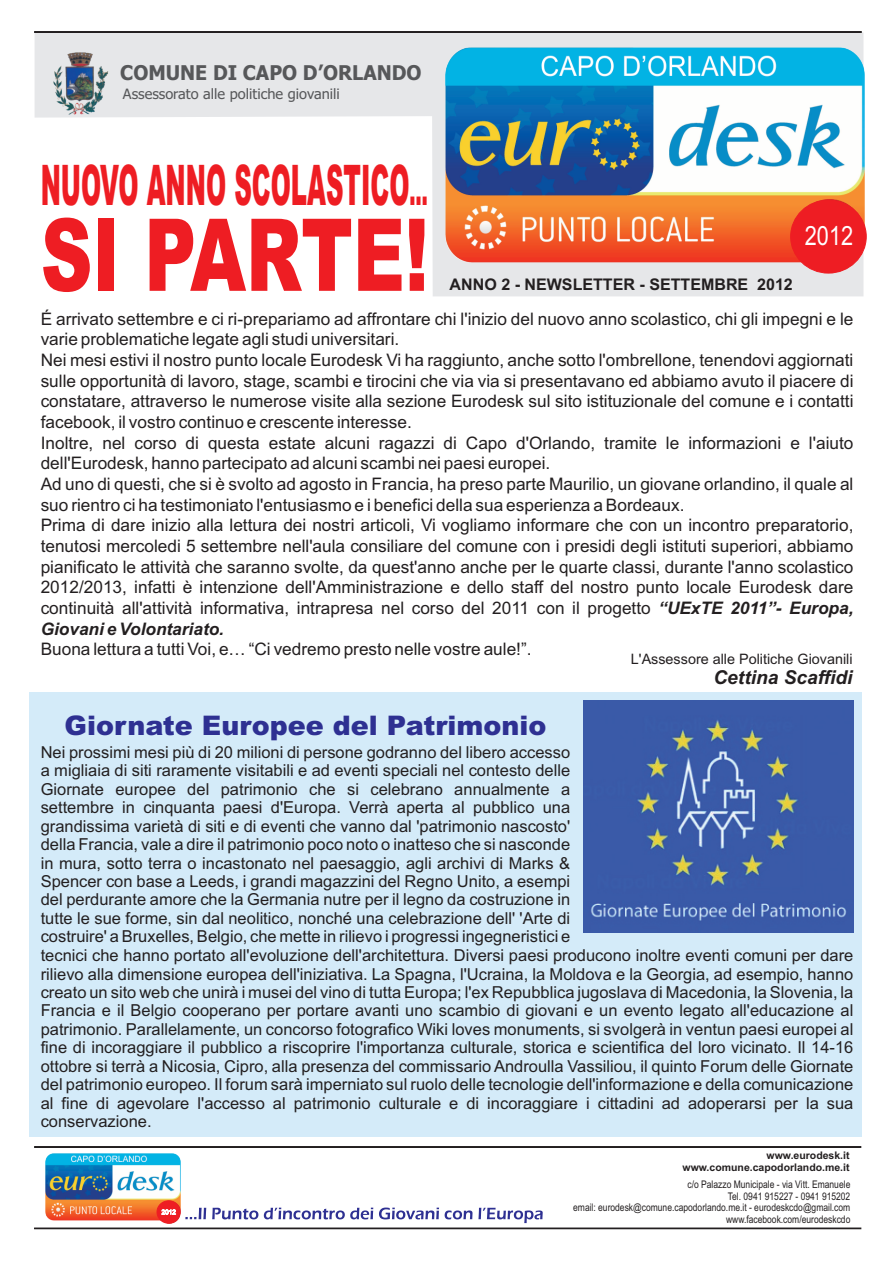
<style>
.page{position:relative;width:893px;height:1263px;background:#fff}
.page>*{position:absolute;margin:0;border:0;box-sizing:border-box;transform-origin:0 0}
.t1{font:900 100.65px "Arial";color:#ee1d23;scale:.71 1}
.t2{font:900 56.1px "Arial";color:#ee1d23;scale:.43 1}
.t3{font:900 27px "Arial";color:#2e3092}
.t4{font:26.55px "Arial Narrow";color:#fff}
.t5{font:700 20.4px "Tahoma";color:#57585a;scale:.96 1}
.t6{font:italic 700 19.2px "Arial";color:#231f20}
.t7{font:17.25px/20.7px "Arial";color:#231f20}
.t8{font:16.5px/18.5px "Arial";color:#231f20}
.t9{font:700 16.05px "Arial";color:#231f20}
.t10{font:14.4px "Arial";color:#231f20}
.t11{font:14.25px "Tahoma";color:#57585a}
.t12{font:10.5px/11.7px "Arial";color:#231f20;text-align:right;scale:.81 1}
.t13{font:700 10.5px/11.7px "Arial";color:#231f20;text-align:right}
.s1{font-size:42.45px}
.s2{font-weight:700;font-style:italic}
</style>
<div class="page">
<div style="left:30px;top:692px;width:832px;height:445px;background:#d4ebf9"></div>
<svg style="left:35px;top:32px;width:828px;height:264px"></svg>
<img style="left:54px;top:53px;width:55px;height:61px">
<div style="left:34px;top:31px;width:828px;height:2px;border:1px solid #231f20"></div>
<img style="left:445px;top:48px;width:419px;height:225px">
<div style="left:790px;top:200px;width:77px;height:73px;background:#ee1d23;border:1px solid #ee1d23;border-radius:50%"></div>
<div style="left:34px;top:1227px;width:827px;height:2px;border:1px solid #231f20"></div>
<div style="left:34px;top:1146px;width:827px;height:2px;border:1px solid #231f20"></div>
<img style="left:45px;top:1154px;width:135px;height:69px">
<svg style="left:185px;top:1207px;width:188px;height:12px"></svg>
<svg style="left:379px;top:1207px;width:164px;height:16px"></svg>
<div style="left:157px;top:1200px;width:23px;height:23px;background:#ee1d23;border:1px solid #ee1d23;border-radius:50%"></div>
<svg style="left:161px;top:1209px;width:15px;height:6px"></svg>
<img style="left:584px;top:701px;width:269px;height:232px">
<p class="t5" style="left:120px;top:65px;width:315px">COMUNE DI CAPO D’ORLANDO</p>
<p class="t11" style="left:123px;top:88px;width:218px">Assessorato alle politiche giovanili</p>
<h2 class="t2" style="left:41px;top:165px;width:902px">NUOVO ANNO SCOLASTICO<span class="s1">…</span></h2>
<h1 class="t1" style="left:41px;top:219px;width:548px">SI PARTE!</h1>
<p class="t7" style="left:41px;top:310px;width:814px">É arrivato settembre e ci ri-prepariamo ad affrontare chi l'inizio del nuovo anno scolastico, chi gli impegni e le varie problematiche legate agli studi universitari.<br>Nei mesi estivi il nostro punto locale Eurodesk Vi ha raggiunto, anche sotto l'ombrellone, tenendovi aggiornati sulle opportunità di lavoro, stage, scambi e tirocini che via via si presentavano ed abbiamo avuto il piacere di constatare, attraverso le numerose visite alla sezione Eurodesk sul sito istituzionale del comune e i contatti facebook, il vostro continuo e crescente interesse.<br>Inoltre, nel corso di questa estate alcuni ragazzi di Capo d'Orlando, tramite le informazioni e l'aiuto dell'Eurodesk, hanno partecipato ad alcuni scambi nei paesi europei.<br>Ad uno di questi, che si è svolto ad agosto in Francia, ha preso parte Maurilio, un giovane orlandino, il quale al suo rientro ci ha testimoniato l'entusiasmo e i benefici della sua esperienza a Bordeaux.<br>Prima di dare inizio alla lettura dei nostri articoli, Vi vogliamo informare che con un incontro preparatorio, tenutosi mercoledi 5 settembre nell'aula consiliare del comune con i presidi degli istituti superiori, abbiamo pianificato le attività che saranno svolte, da quest'anno anche per le quarte classi, durante l'anno scolastico 2012/2013, infatti è intenzione dell'Amministrazione e dello staff del nostro punto locale Eurodesk dare continuità all'attività informativa, intrapresa nel corso del 2011 con il progetto <span class="s2">“UExTE 2011”- Europa, Giovani e Volontariato.</span></p>
<p class="t7" style="left:41px;top:640px;width:492px">Buona lettura a tutti Voi, e… “Ci vedremo presto nelle vostre aule!”.</p>
<h3 class="t4" style="left:805px;top:225px;width:50px">2012</h3>
<p class="t9" style="left:450px;top:278px;width:345px">ANNO 2 - NEWSLETTER - SETTEMBRE 2012</p>
<p class="t10" style="left:631px;top:653px;width:223px">L'Assessore alle Politiche Giovanili</p>
<p class="t6" style="left:713px;top:670px;width:141px">Cettina Scaffidi</p>
<h3 class="t3" style="left:65px;top:715px;width:483px">Giornate Europee del Patrimonio</h3>
<p class="t8" style="left:41px;top:744px;width:814px">Nei prossimi mesi più di 20 milioni di persone godranno del libero accesso<br>a migliaia di siti raramente visitabili e ad eventi speciali nel contesto delle<br>Giornate europee del patrimonio che si celebrano annualmente a<br>settembre in cinquanta paesi d'Europa. Verrà aperta al pubblico una<br>grandissima varietà di siti e di eventi che vanno dal 'patrimonio nascosto'<br>della Francia, vale a dire il patrimonio poco noto o inatteso che si nasconde<br>in mura, sotto terra o incastonato nel paesaggio, agli archivi di Marks &amp;<br>Spencer con base a Leeds, i grandi magazzini del Regno Unito, a esempi<br>del perdurante amore che la Germania nutre per il legno da costruzione in<br>tutte le sue forme, sin dal neolitico, nonché una celebrazione dell' 'Arte di<br>costruire' a Bruxelles, Belgio, che mette in rilievo i progressi ingegneristici e<br>tecnici che hanno portato all'evoluzione dell'architettura. Diversi paesi producono inoltre eventi comuni per dare rilievo alla dimensione europea dell'iniziativa. La Spagna, l'Ucraina, la Moldova e la Georgia, ad esempio, hanno creato un sito web che unirà i musei del vino di tutta Europa; l'ex Repubblica jugoslava di Macedonia, la Slovenia, la Francia e il Belgio cooperano per portare avanti uno scambio di giovani e un evento legato all'educazione al patrimonio. Parallelamente, un concorso fotografico Wiki loves monuments, si svolgerà in ventun paesi europei al fine di incoraggiare il pubblico a riscoprire l'importanza culturale, storica e scientifica del loro vicinato. Il 14-16 ottobre si terrà a Nicosia, Cipro, alla presenza del commissario Androulla Vassiliou, il quinto Forum delle Giornate del patrimonio europeo. Il forum sarà imperniato sul ruolo delle tecnologie dell'informazione e della comunicazione al fine di agevolare l'accesso al patrimonio culturale e di incoraggiare i cittadini ad adoperarsi per la sua conservazione.</p>
<p class="t13" style="left:682px;top:1150px;width:169px">www.eurodesk.it www.comune.capodorlando.me.it</p>
<p class="t12" style="left:573px;top:1179px;width:344px">c/o Palazzo Municipale - via Vitt. Emanuele<br>Tel. 0941 915227 - 0941 915202<br>email: eurodesk@comune.capodorlando.me.it - eurodeskcdo@gmail.com www.facebook.com/eurodeskcdo</p>
</div>
